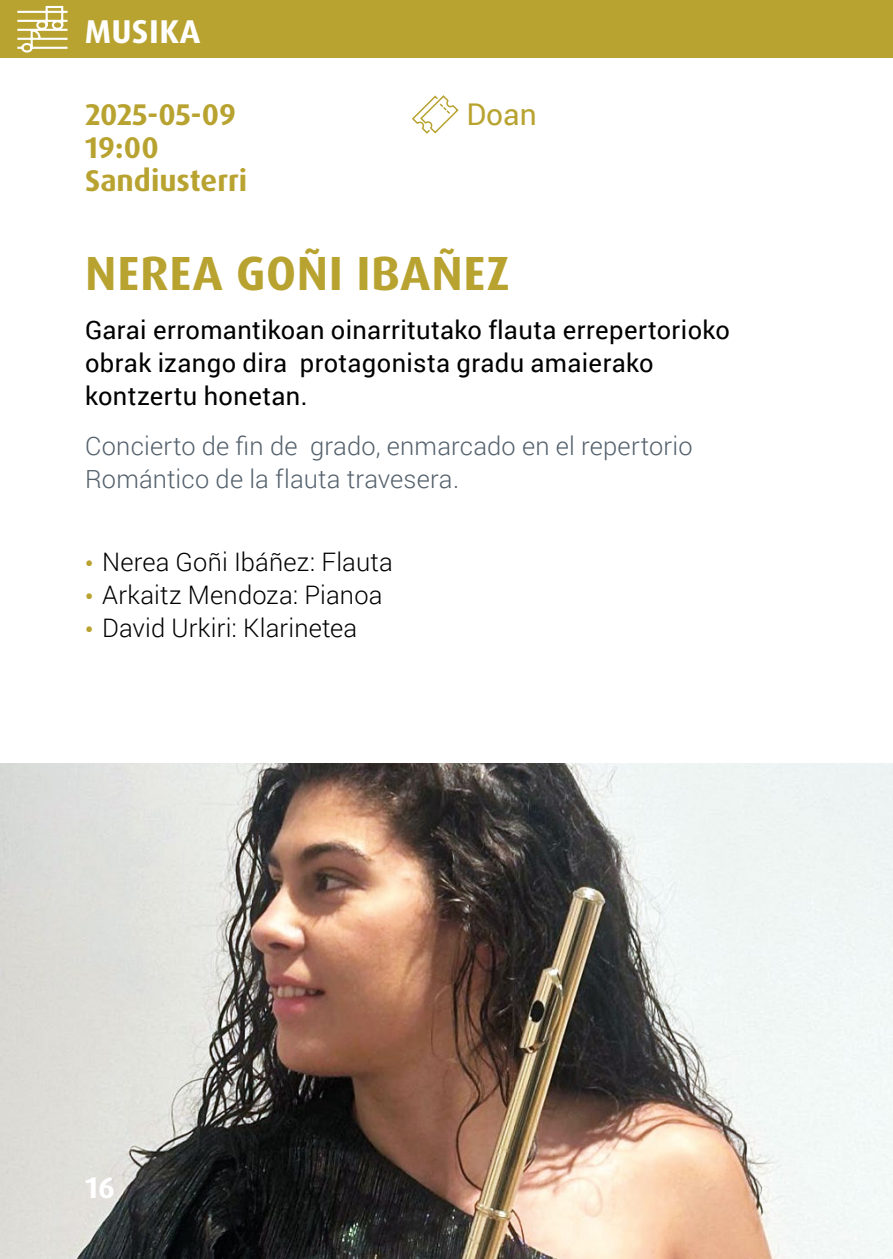
<style>
.page{position:relative;width:893px;height:1259px;background:#fff}
.page>*{position:absolute;margin:0;border:0;box-sizing:border-box;transform-origin:0 0}
.t1{font:700 48px "Dax Pro";letter-spacing:.015em;color:#b8a331}
.t2{font:700 33px "Dax Pro";letter-spacing:.015em;color:#fff}
.t3{font:700 30px/33px "Dax Pro";color:#b8a331}
.t4{font:30px "Roboto";color:#b8a331}
.t5{font:700 30px "Dax Pro";color:#fff}
.t6{font:25.5px/33px "Roboto";letter-spacing:.015em;color:#000}
.t7{font:300 25.5px/33px "Roboto";letter-spacing:.01em;color:#54616c}
.t8{font:300 25.5px "Roboto";letter-spacing:.01em;color:#000}
.s1{font-family:"Graftyne Display";font-weight:700;font-size:30px;color:#b8a331}
</style>
<div class="page">
<div style="left:0;top:0;width:893px;height:58px;background:#b8a331"></div>
<svg style="left:17px;top:5px;width:51px;height:48px"></svg>
<img style="left:0;top:763px;width:893px;height:496px">
<svg style="left:412px;top:95px;width:47px;height:39px"></svg>
<p class="t2" style="left:85px;top:10px;width:117px">MUSIKA</p>
<p class="t3" style="left:85px;top:98px;width:164px">2025-05-09<br>19:00<br>Sandiusterri</p>
<p class="t4" style="left:466px;top:93px;width:72px">Doan</p>
<h1 class="t1" style="left:85px;top:242px;width:426px">NEREA GOÑI IBAÑEZ</h1>
<p class="t6" style="left:85px;top:313px;width:646px">Garai erromantikoan oinarritutako flauta errepertorioko obrak izango dira protagonista gradu amaierako kontzertu honetan.</p>
<p class="t7" style="left:85px;top:428px;width:609px">Concierto de fin de grado, enmarcado en el repertorio<br>Romántico de la flauta travesera.</p>
<p class="t8" style="left:85px;top:544px;width:309px"><span class="s1">•</span> Nerea Goñi Ibáñez: Flauta</p>
<p class="t8" style="left:85px;top:577px;width:299px"><span class="s1">•</span> Arkaitz Mendoza: Pianoa</p>
<p class="t8" style="left:85px;top:610px;width:274px"><span class="s1">•</span> David Urkiri: Klarinetea</p>
<p class="t5" style="left:85px;top:1168px;width:31px">16</p>
</div>
